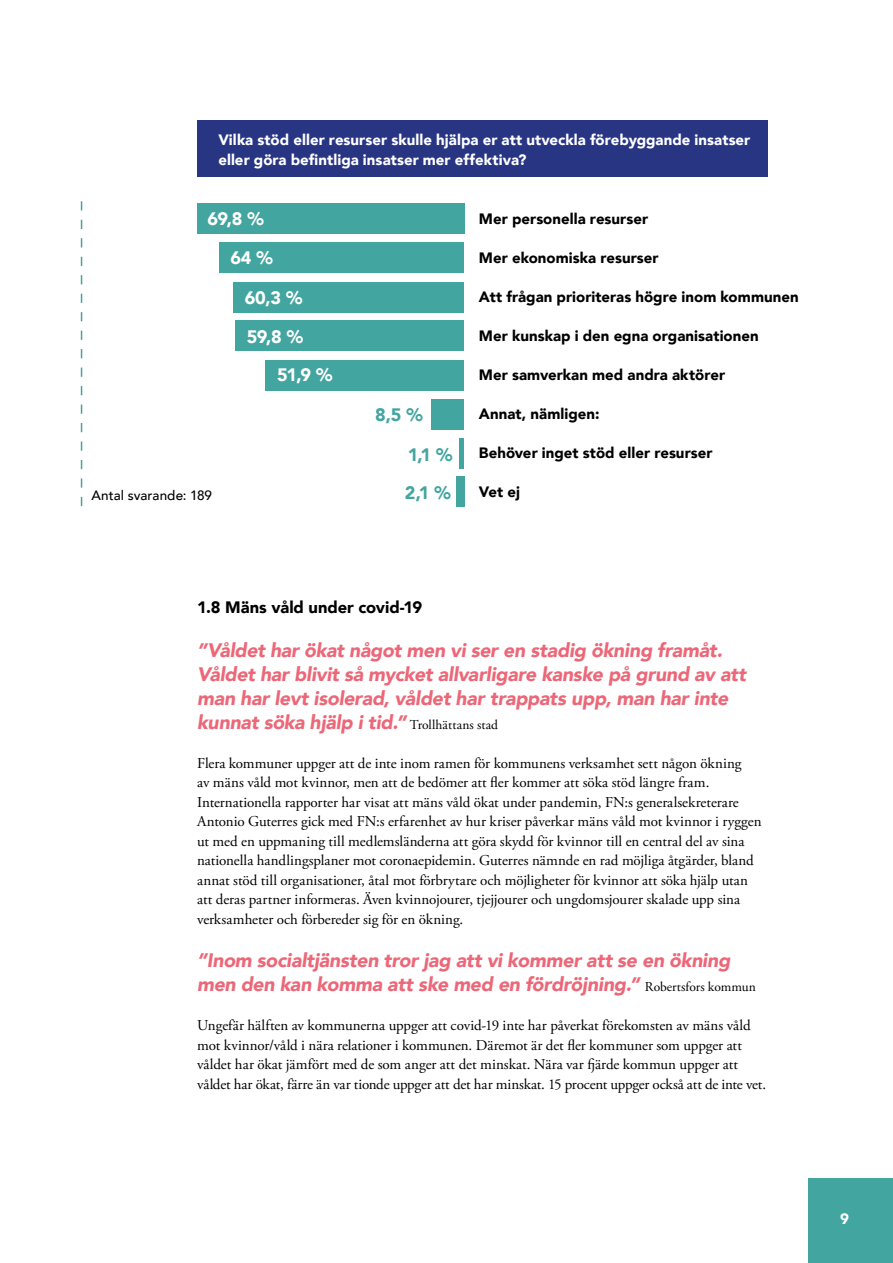
<style>
.page{position:relative;width:893px;height:1263px;background:#fff}
.page>*{position:absolute;margin:0;border:0;box-sizing:border-box;transform-origin:0 0}
.t1{font:italic 900 19.5px/24px "Avenir";letter-spacing:-.015em;color:#ec6778}
.t2{font:900 18px "Avenir";letter-spacing:-.035em;color:#fff}
.t3{font:900 18px/38px "Avenir";color:#43a5a0}
.t4{font:900 16.5px "Avenir";color:#000}
.t5{font:15px/19.5px "Adobe Garamond Pro";letter-spacing:-.005em;color:#000}
.t6{font:900 15px "Avenir";letter-spacing:.005em;color:#000}
.t7{font:900 15px/19.5px "Avenir";letter-spacing:.005em;color:#fff}
.t8{font:500 13.5px "Avenir";letter-spacing:.005em;color:#000}
.s1{font-family:"Adobe Garamond Pro";font-weight:400;font-style:normal;font-size:13.5px;color:#000}
</style>
<div class="page">
<div style="left:808px;top:1178px;width:85px;height:85px;background:#43a5a0"></div>
<div style="left:197px;top:120px;width:570px;height:57px;background:#283583"></div>
<div style="left:197px;top:203px;width:267px;height:31px;background:#43a5a0"></div>
<div style="left:235px;top:321px;width:229px;height:30px;background:#43a5a0"></div>
<div style="left:431px;top:399px;width:32px;height:30px;background:#43a5a0"></div>
<div style="left:219px;top:242px;width:245px;height:31px;background:#43a5a0"></div>
<div style="left:265px;top:360px;width:198px;height:30px;background:#43a5a0"></div>
<div style="left:233px;top:282px;width:231px;height:31px;background:#43a5a0"></div>
<hr style="left:459px;top:438px;width:4px;height:30px;background:#43a5a0">
<div style="left:456px;top:476px;width:8px;height:31px;background:#43a5a0"></div>
<svg style="left:81px;top:201px;width:1px;height:305px"></svg>
<p class="t7" style="left:218px;top:130px;width:533px">Vilka stöd eller resurser skulle hjälpa er att utveckla förebyggande insatser eller göra befintliga insatser mer effektiva?</p>
<p class="t2" style="left:207px;top:204px;width:58px">69,8 %</p>
<p class="t6" style="left:479px;top:206px;width:171px">Mer personella resurser</p>
<p class="t6" style="left:479px;top:245px;width:181px">Mer ekonomiska resurser</p>
<p class="t6" style="left:479px;top:284px;width:321px">Att frågan prioriteras högre inom kommunen</p>
<p class="t6" style="left:479px;top:323px;width:281px">Mer kunskap i den egna organisationen</p>
<p class="t6" style="left:479px;top:362px;width:248px">Mer samverkan med andra aktörer</p>
<p class="t6" style="left:479px;top:401px;width:122px">Annat, nämligen:</p>
<p class="t6" style="left:479px;top:440px;width:235px">Behöver inget stöd eller resurser</p>
<p class="t2" style="left:230px;top:242px;width:44px">64 %</p>
<p class="t2" style="left:245px;top:282px;width:59px">60,3 %</p>
<p class="t2" style="left:247px;top:321px;width:58px">59,8 %</p>
<p class="t2" style="left:277px;top:360px;width:57px">51,9 %</p>
<p class="t3" style="left:375px;top:395px;width:49px">8,5 %</p>
<p class="t3" style="left:405px;top:435px;width:49px">1,1 %<br>2,1 %</p>
<p class="t8" style="left:92px;top:484px;width:122px">Antal svarande: 189</p>
<p class="t6" style="left:479px;top:479px;width:43px">Vet ej</p>
<p class="t4" style="left:197px;top:593px;width:226px">1.8 Mäns våld under covid-19</p>
<h1 class="t1" style="left:197px;top:638px;width:550px">”Våldet har ökat något men vi ser en stadig ökning framåt.<br>Våldet har blivit så mycket allvarligare kanske på grund av att man har levt isolerad, våldet har trappats upp, man har inte kunnat söka hjälp i tid.” <span class="s1">Trollhättans stad</span></h1>
<p class="t5" style="left:197px;top:754px;width:566px">Flera kommuner uppger att de inte inom ramen för kommunens verksamhet sett någon ökning<br>av mäns våld mot kvinnor, men att de bedömer att fler kommer att söka stöd längre fram.<br>Internationella rapporter har visat att mäns våld ökat under pandemin, FN:s generalsekreterare Antonio Guterres gick med FN:s erfarenhet av hur kriser påverkar mäns våld mot kvinnor i ryggen ut med en uppmaning till medlemsländerna att göra skydd för kvinnor till en central del av sina nationella handlingsplaner mot coronaepidemin. Guterres nämnde en rad möjliga åtgärder, bland annat stöd till organisationer, åtal mot förbrytare och möjligheter för kvinnor att söka hjälp utan att deras partner informeras. Även kvinnojourer, tjejjourer och ungdomsjourer skalade upp sina verksamheter och förbereder sig för en ökning.</p>
<h1 class="t1" style="left:197px;top:948px;width:560px">”Inom socialtjänsten tror jag att vi kommer att se en ökning men den kan komma att ske med en fördröjning.” <span class="s1">Robertsfors kommun</span></h1>
<p class="t5" style="left:197px;top:1016px;width:570px">Ungefär hälften av kommunerna uppger att covid-19 inte har påverkat förekomsten av mäns våld mot kvinnor/våld i nära relationer i kommunen. Däremot är det fler kommuner som uppger att våldet har ökat jämfört med de som anger att det minskat. Nära var fjärde kommun uppger att våldet har ökat, färre än var tionde uppger att det har minskat. 15 procent uppger också att de inte vet.</p>
<p class="t7" style="left:840px;top:1208px;width:10px">9</p>
</div>
